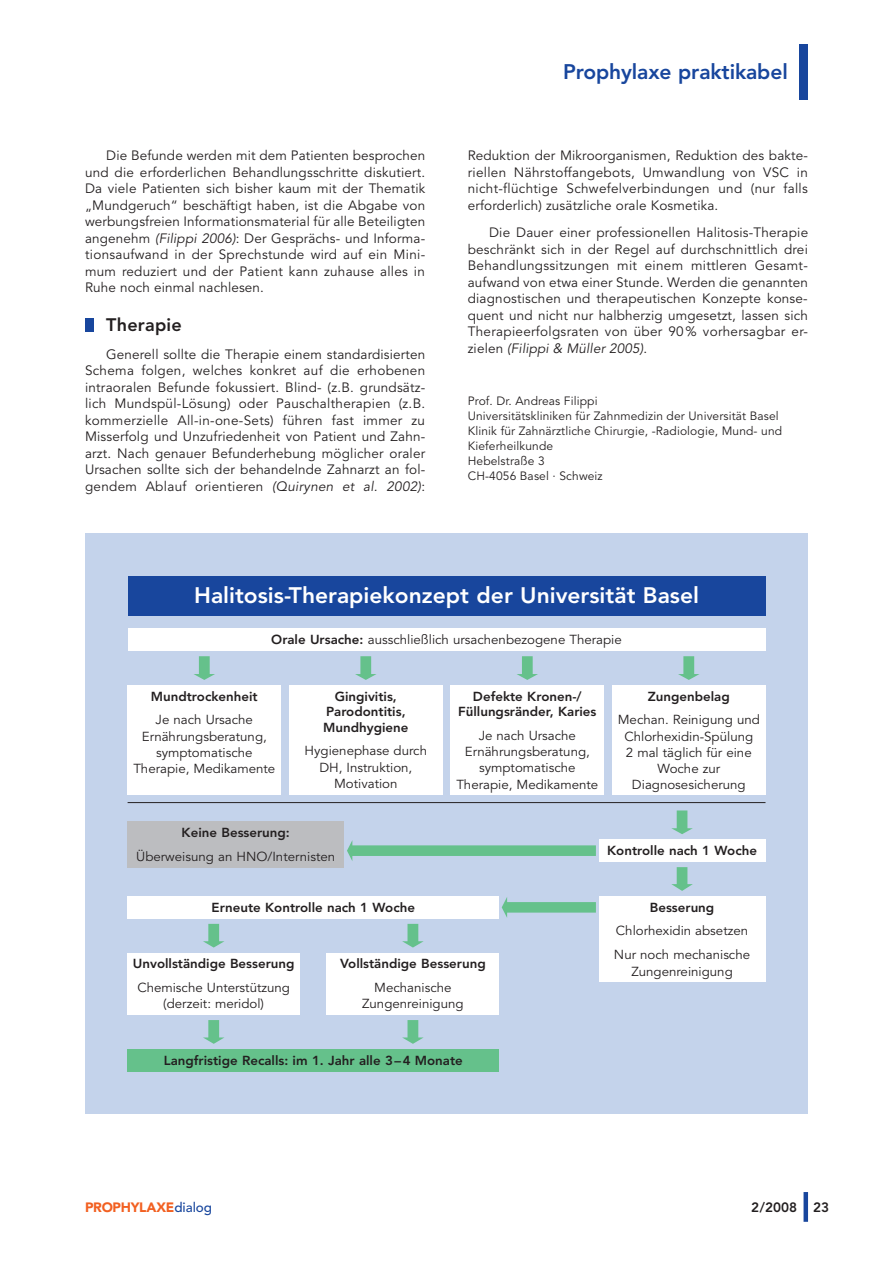
<style>
.page{position:relative;width:893px;height:1263px;background:#fff}
.page>*{position:absolute;margin:0;border:0;box-sizing:border-box;transform-origin:0 0}
.t1{font:800 22.35px "Avenir";color:#fff}
.t2{font:800 21px "Avenir";letter-spacing:-.005em;color:#18469d}
.t3{font:800 18px "Avenir";letter-spacing:.01em;color:#231f20}
.t4{font:13.5px/16.5px "Avenir";letter-spacing:.02em;color:#231f20;text-align:justify}
.t5{font:900 13.5px "Avenir";letter-spacing:-.025em;color:#f26021}
.t6{font:800 13.5px "Avenir";color:#231f20}
.t7{font:13.05px/16.4px "Avenir";color:#231f20;text-align:center}
.t8{font:800 13.05px/15.6px "Avenir";color:#231f20;text-align:center}
.t9{font:12px/15px "Avenir";letter-spacing:.01em;color:#231f20}
.s1{font-style:italic}
.s2{font-weight:800}
.s3{font-weight:500;color:#18469d}
</style>
<div class="page">
<div style="left:803px;top:1192px;width:5px;height:30px;background:#18469d"></div>
<div style="left:799px;top:44px;width:9px;height:55px;background:#18469d"></div>
<div style="left:85px;top:318px;width:9px;height:14px;background:#18469d"></div>
<div style="left:85px;top:533px;width:723px;height:580px;background:#c4d3eb"></div>
<div style="left:128px;top:576px;width:637px;height:39px;background:#18469d"></div>
<div style="left:128px;top:685px;width:153px;height:110px;background:#fff"></div>
<div style="left:289px;top:685px;width:154px;height:110px;background:#fff"></div>
<div style="left:451px;top:685px;width:153px;height:110px;background:#fff"></div>
<div style="left:612px;top:685px;width:153px;height:110px;background:#fff"></div>
<div style="left:128px;top:953px;width:172px;height:62px;background:#fff"></div>
<div style="left:327px;top:953px;width:172px;height:62px;background:#fff"></div>
<div style="left:128px;top:628px;width:637px;height:23px;background:#fff"></div>
<div style="left:599px;top:839px;width:166px;height:23px;background:#fff"></div>
<div style="left:128px;top:1049px;width:371px;height:22px;background:#65c18b"></div>
<div style="left:128px;top:896px;width:371px;height:22px;background:#fff"></div>
<div style="left:128px;top:822px;width:216px;height:46px;background:#bcbdc0"></div>
<hr style="left:128px;top:802px;width:637px;height:1px;background:#231f20">
<svg style="left:194px;top:656px;width:21px;height:24px"></svg>
<svg style="left:355px;top:656px;width:21px;height:24px"></svg>
<svg style="left:203px;top:924px;width:21px;height:23px"></svg>
<svg style="left:402px;top:924px;width:22px;height:23px"></svg>
<svg style="left:203px;top:1020px;width:21px;height:24px"></svg>
<svg style="left:402px;top:1020px;width:22px;height:24px"></svg>
<svg style="left:517px;top:656px;width:21px;height:24px"></svg>
<svg style="left:502px;top:897px;width:94px;height:21px"></svg>
<svg style="left:347px;top:840px;width:249px;height:21px"></svg>
<svg style="left:678px;top:656px;width:21px;height:24px"></svg>
<svg style="left:671px;top:810px;width:22px;height:24px"></svg>
<svg style="left:671px;top:867px;width:22px;height:24px"></svg>
<div style="left:599px;top:896px;width:166px;height:86px;background:#fff"></div>
<p class="t4" style="left:85px;top:149px;width:342px;text-indent:21px">Die Befunde werden mit dem Patienten besprochen und die erforderlichen Behandlungsschritte diskutiert.<br>Da viele Patienten sich bisher kaum mit der Thematik „Mundgeruch“ beschäftigt haben, ist die Abgabe von werbungsfreien Informationsmaterial für alle Beteiligten angenehm <span class="s1">(Filippi 2006)</span>: Der Gesprächs- und Informa&shy;tionsaufwand in der Sprechstunde wird auf ein Mini&shy;mum reduziert und der Patient kann zuhause alles in Ruhe noch einmal nachlesen.</p>
<h3 class="t3" style="left:106px;top:318px;width:77px">Therapie</h3>
<p class="t4" style="left:85px;top:347px;width:342px;text-indent:21px">Generell sollte die Therapie einem standardisierten Schema folgen, welches konkret auf die erhobenen intraoralen Befunde fokussiert. Blind- (z.B. grundsätz&shy;lich Mundspül-Lösung) oder Pauschaltherapien (z.B. kommerzielle All-in-one-Sets) führen fast immer zu Misserfolg und Unzufriedenheit von Patient und Zahn&shy;arzt. Nach genauer Befunderhebung möglicher oraler Ursachen sollte sich der behandelnde Zahnarzt an fol&shy;gendem Ablauf orientieren <span class="s1">(Quirynen et al. 2002)</span>:</p>
<h2 class="t2" style="left:563px;top:63px;width:226px">Prophylaxe praktikabel</h2>
<p class="t4" style="left:468px;top:149px;width:342px">Reduktion der Mikroorganismen, Reduktion des bakte&shy;riellen Nährstoffangebots, Umwandlung von VSC in nicht-flüchtige Schwefelverbindungen und (nur falls erforderlich) zusätzliche orale Kosmetika.</p>
<p class="t4" style="left:468px;top:225px;width:342px;text-indent:21px">Die Dauer einer professionellen Halitosis-Therapie beschränkt sich in der Regel auf durchschnittlich drei Behandlungssitzungen mit einem mittleren Gesamt&shy;aufwand von etwa einer Stunde. Werden die genannten diagnostischen und therapeutischen Konzepte konse&shy;quent und nicht nur halbherzig umgesetzt, lassen sich Therapieerfolgsraten von über 90% vorhersagbar er&shy;zielen <span class="s1">(Filippi &amp; Müller 2005)</span>.</p>
<p class="t9" style="left:468px;top:395px;width:316px">Prof. Dr. Andreas Filippi<br>Universitätskliniken für Zahnmedizin der Universität Basel Klinik für Zahnärztliche Chirurgie, -Radiologie, Mund- und Kieferheilkunde<br>Hebelstraße 3<br>CH-4056 Basel · Schweiz</p>
<h1 class="t1" style="left:194px;top:586px;width:506px">Halitosis-Therapiekonzept der Universität Basel</h1>
<p class="t7" style="left:271px;top:632px;width:352px"><span class="s2">Orale Ursache:</span> ausschließlich ursachenbezogene Therapie</p>
<p class="t8" style="left:151px;top:689px;width:108px">Mundtrockenheit</p>
<p class="t7" style="left:133px;top:712px;width:143px">Je nach Ursache<br>Ernährungsberatung, symptomatische<br>Therapie, Medikamente</p>
<p class="t8" style="left:323px;top:689px;width:87px">Gingivitis,<br>Parodontitis,<br>Mundhygiene</p>
<p class="t7" style="left:305px;top:744px;width:124px">Hygienephase durch<br>DH, Instruktion,<br>Motivation</p>
<p class="t8" style="left:182px;top:826px;width:110px">Keine Besserung:</p>
<p class="t7" style="left:136px;top:849px;width:200px">Überweisung an HNO/Internisten</p>
<p class="t8" style="left:458px;top:689px;width:140px">Defekte Kronen-/<br>Füllungsränder, Karies</p>
<p class="t7" style="left:456px;top:728px;width:143px">Je nach Ursache<br>Ernährungsberatung, symptomatische<br>Therapie, Medikamente</p>
<p class="t8" style="left:648px;top:689px;width:83px">Zungenbelag</p>
<p class="t7" style="left:618px;top:712px;width:144px">Mechan. Reinigung und<br>Chlorhexidin-Spülung<br>2 mal täglich für eine<br>Woche zur<br>Diagnosesicherung</p>
<p class="t8" style="left:607px;top:844px;width:151px">Kontrolle nach 1 Woche</p>
<p class="t8" style="left:212px;top:900px;width:205px">Erneute Kontrolle nach 1 Woche</p>
<p class="t8" style="left:133px;top:957px;width:163px">Unvollständige Besserung</p>
<p class="t7" style="left:137px;top:980px;width:154px">Chemische Unterstützung (derzeit: meridol)</p>
<p class="t8" style="left:340px;top:957px;width:147px">Vollständige Besserung</p>
<p class="t7" style="left:362px;top:980px;width:103px">Mechanische<br>Zungenreinigung</p>
<p class="t8" style="left:650px;top:900px;width:66px">Besserung</p>
<p class="t7" style="left:614px;top:920px;width:138px;line-height:24.2px;text-align:left">Chlorhexidin absetzen<br>Nur noch mechanische</p>
<p class="t7" style="left:631px;top:964px;width:103px">Zungenreinigung</p>
<p class="t8" style="left:164px;top:1053px;width:301px">Langfristige Recalls: im 1. Jahr alle 3–4 Monate</p>
<p class="t5" style="left:85px;top:1201px;width:129px">PROPHYLAXE<span class="s3">dialog</span></p>
<p class="t6" style="left:751px;top:1201px;width:79px">2/2008 23</p>
</div>
